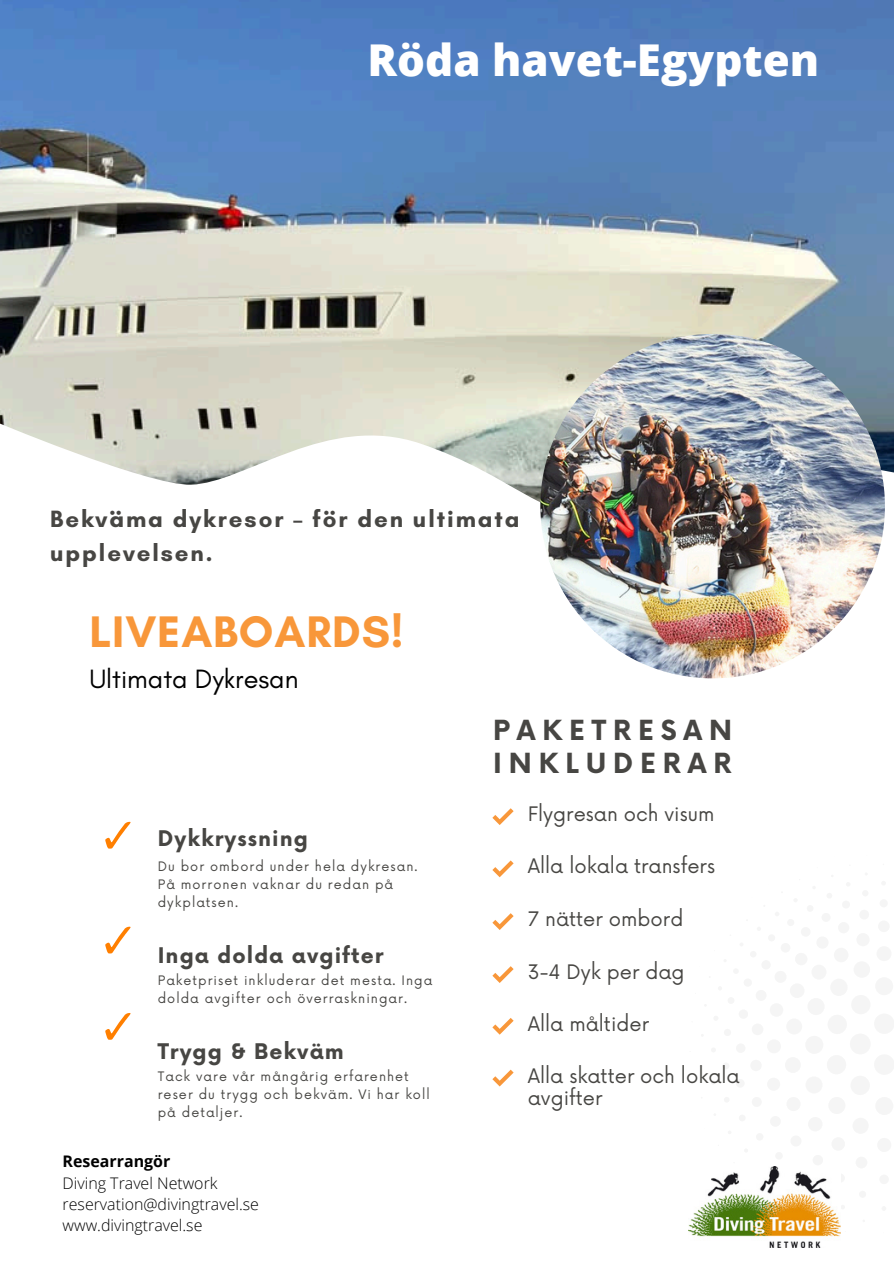
<style>
.page{position:relative;width:894px;height:1264px;background:#fff}
.page>*{position:absolute;margin:0;border:0;box-sizing:border-box;transform-origin:0 0}
.t1{font:700 45px "Glacial Indifference";letter-spacing:.02em;color:#f8973a}
.t2{font:800 43.8px "Open Sans";color:#fff}
.t3{font:700 27px/32.7px "Now";letter-spacing:.255em;color:#474643}
.t4{font:27px "Glacial Indifference";color:#000}
.t5{font:700 24px/33.8px "Glacial Indifference";letter-spacing:.08em;color:#474643}
.t6{font:700 21px "Now";letter-spacing:.05em;color:#474643}
.t7{font:19.5px/22.5px "Now";color:#474643}
.t8{font:300 15.9px "Open Sans";color:#000}
.t9{font:700 15.9px "Open Sans";color:#000}
.t10{font:12.75px/18px "Now";letter-spacing:.08em;color:#474643}
</style>
<div class="page">
<img style="left:0;top:0;width:893px;height:412px">
<div style="left:861px;top:890px;width:7px;height:6px;background:#f5f5f5;border-radius:50%"></div>
<div style="left:806px;top:905px;width:7px;height:6px;background:#f5f5f5;border-radius:50%"></div>
<div style="left:841px;top:900px;width:8px;height:8px;background:#f5f5f5;border-radius:50%"></div>
<div style="left:879px;top:899px;width:8px;height:8px;background:#f5f5f5;border-radius:50%"></div>
<div style="left:786px;top:918px;width:8px;height:8px;background:#f5f5f5;border-radius:50%"></div>
<div style="left:821px;top:912px;width:9px;height:10px;background:#f5f5f5;border-radius:50%"></div>
<div style="left:859px;top:909px;width:9px;height:10px;background:#f5f5f5;border-radius:50%"></div>
<div style="left:767px;top:934px;width:8px;height:7px;background:#f5f5f5;border-radius:50%"></div>
<div style="left:800px;top:927px;width:10px;height:9px;background:#f5f5f5;border-radius:50%"></div>
<div style="left:837px;top:922px;width:12px;height:11px;background:#f5f5f5;border-radius:50%"></div>
<div style="left:877px;top:920px;width:12px;height:12px;background:#f5f5f5;border-radius:50%"></div>
<div style="left:749px;top:950px;width:7px;height:7px;background:#f5f5f5;border-radius:50%"></div>
<div style="left:780px;top:942px;width:10px;height:10px;background:#f5f5f5;border-radius:50%"></div>
<div style="left:816px;top:936px;width:12px;height:12px;background:#f5f5f5;border-radius:50%"></div>
<div style="left:856px;top:933px;width:13px;height:13px;background:#f5f5f5;border-radius:50%"></div>
<div style="left:761px;top:960px;width:9px;height:9px;background:#f5f5f5;border-radius:50%"></div>
<div style="left:794px;top:952px;width:13px;height:13px;background:#f5f5f5;border-radius:50%"></div>
<div style="left:833px;top:947px;width:15px;height:15px;background:#f5f5f5;border-radius:50%"></div>
<div style="left:876px;top:946px;width:15px;height:15px;background:#f5f5f5;border-radius:50%"></div>
<div style="left:743px;top:978px;width:8px;height:8px;background:#f5f5f5;border-radius:50%"></div>
<div style="left:774px;top:970px;width:12px;height:12px;background:#f5f5f5;border-radius:50%"></div>
<div style="left:811px;top:964px;width:15px;height:15px;background:#f5f5f5;border-radius:50%"></div>
<div style="left:853px;top:961px;width:16px;height:16px;background:#f5f5f5;border-radius:50%"></div>
<div style="left:727px;top:997px;width:7px;height:6px;background:#f5f5f5;border-radius:50%"></div>
<div style="left:755px;top:989px;width:11px;height:11px;background:#f5f5f5;border-radius:50%"></div>
<div style="left:789px;top:983px;width:15px;height:15px;background:#f5f5f5;border-radius:50%"></div>
<div style="left:830px;top:978px;width:17px;height:18px;background:#f5f5f5;border-radius:50%"></div>
<div style="left:874px;top:977px;width:18px;height:18px;background:#f5f5f5;border-radius:50%"></div>
<div style="left:738px;top:1009px;width:9px;height:9px;background:#f5f5f5;border-radius:50%"></div>
<div style="left:769px;top:1003px;width:14px;height:13px;background:#f5f5f5;border-radius:50%"></div>
<div style="left:807px;top:997px;width:17px;height:18px;background:#f5f5f5;border-radius:50%"></div>
<div style="left:850px;top:994px;width:20px;height:20px;background:#f5f5f5;border-radius:50%"></div>
<div style="left:723px;top:1028px;width:8px;height:8px;background:#f5f5f5;border-radius:50%"></div>
<div style="left:751px;top:1023px;width:12px;height:12px;background:#f5f5f5;border-radius:50%"></div>
<div style="left:786px;top:1018px;width:16px;height:16px;background:#f5f5f5;border-radius:50%"></div>
<div style="left:827px;top:1014px;width:19px;height:20px;background:#f5f5f5;border-radius:50%"></div>
<div style="left:873px;top:1013px;width:20px;height:20px;background:#f5f5f5;border-radius:50%"></div>
<div style="left:735px;top:1043px;width:10px;height:9px;background:#f5f5f5;border-radius:50%"></div>
<div style="left:766px;top:1039px;width:14px;height:14px;background:#f5f5f5;border-radius:50%"></div>
<div style="left:805px;top:1035px;width:18px;height:18px;background:#f5f5f5;border-radius:50%"></div>
<div style="left:849px;top:1033px;width:21px;height:21px;background:#f5f5f5;border-radius:50%"></div>
<div style="left:722px;top:1062px;width:7px;height:7px;background:#f5f5f5;border-radius:50%"></div>
<div style="left:750px;top:1059px;width:11px;height:12px;background:#f5f5f5;border-radius:50%"></div>
<div style="left:784px;top:1057px;width:16px;height:15px;background:#f5f5f5;border-radius:50%"></div>
<div style="left:826px;top:1054px;width:20px;height:20px;background:#f5f5f5;border-radius:50%"></div>
<div style="left:873px;top:1054px;width:20px;height:20px;background:#f5f5f5;border-radius:50%"></div>
<div style="left:735px;top:1078px;width:9px;height:9px;background:#f5f5f5;border-radius:50%"></div>
<div style="left:766px;top:1077px;width:14px;height:13px;background:#f5f5f5;border-radius:50%"></div>
<div style="left:805px;top:1076px;width:17px;height:17px;background:#f5f5f5;border-radius:50%"></div>
<div style="left:850px;top:1075px;width:19px;height:20px;background:#f5f5f5;border-radius:50%"></div>
<div style="left:751px;top:1096px;width:10px;height:10px;background:#f5f5f5;border-radius:50%"></div>
<div style="left:786px;top:1096px;width:14px;height:15px;background:#f5f5f5;border-radius:50%"></div>
<div style="left:828px;top:1096px;width:17px;height:18px;background:#f5f5f5;border-radius:50%"></div>
<div style="left:875px;top:1096px;width:18px;height:19px;background:#f5f5f5;border-radius:50%"></div>
<div style="left:738px;top:1114px;width:7px;height:7px;background:#f5f5f5;border-radius:50%"></div>
<div style="left:769px;top:1115px;width:11px;height:11px;background:#f5f5f5;border-radius:50%"></div>
<div style="left:807px;top:1116px;width:15px;height:15px;background:#f5f5f5;border-radius:50%"></div>
<div style="left:852px;top:1117px;width:16px;height:16px;background:#f5f5f5;border-radius:50%"></div>
<div style="left:755px;top:1133px;width:8px;height:7px;background:#f5f5f5;border-radius:50%"></div>
<div style="left:790px;top:1135px;width:11px;height:11px;background:#f5f5f5;border-radius:50%"></div>
<div style="left:831px;top:1137px;width:13px;height:13px;background:#f5f5f5;border-radius:50%"></div>
<div style="left:876px;top:1137px;width:15px;height:14px;background:#f5f5f5;border-radius:50%"></div>
<div style="left:775px;top:1151px;width:7px;height:8px;background:#f5f5f5;border-radius:50%"></div>
<div style="left:812px;top:1154px;width:10px;height:11px;background:#f5f5f5;border-radius:50%"></div>
<div style="left:855px;top:1156px;width:12px;height:12px;background:#f5f5f5;border-radius:50%"></div>
<div style="left:835px;top:1173px;width:9px;height:9px;background:#f5f5f5;border-radius:50%"></div>
<div style="left:879px;top:1174px;width:9px;height:10px;background:#f5f5f5;border-radius:50%"></div>
<div style="left:858px;top:1190px;width:7px;height:7px;background:#f5f5f5;border-radius:50%"></div>
<svg style="left:492px;top:808px;width:21px;height:17px"></svg>
<svg style="left:492px;top:860px;width:21px;height:17px"></svg>
<svg style="left:492px;top:913px;width:21px;height:17px"></svg>
<svg style="left:492px;top:966px;width:21px;height:17px"></svg>
<svg style="left:492px;top:1018px;width:21px;height:16px"></svg>
<svg style="left:492px;top:1069px;width:21px;height:17px"></svg>
<svg style="left:105px;top:821px;width:26px;height:27px"></svg>
<svg style="left:105px;top:926px;width:26px;height:27px"></svg>
<svg style="left:105px;top:1013px;width:26px;height:26px"></svg>
<img style="left:688px;top:1166px;width:152px;height:81px">
<svg style="left:0;top:412px;width:893px;height:213px"></svg>
<img style="left:540px;top:334px;width:344px;height:344px;border-radius:50%">
<h6 class="t2" style="left:367px;top:29px;width:453px">Röda havet-Egypten</h6>
<p class="t5" style="left:50px;top:502px;width:471px">Bekväma dykresor – för den ultimata upplevelsen.</p>
<p class="t1" style="left:89px;top:604px;width:315px">LIVEABOARDS!</p>
<p class="t4" style="left:89px;top:662px;width:210px">Ultimata Dykresan</p>
<h3 class="t6" style="left:158px;top:827px;width:152px">Dykkryssning</h3>
<p class="t10" style="left:158px;top:857px;width:261px">Du bor ombord under hela dykresan.<br>På morronen vaknar du redan på dykplatsen.</p>
<p class="t6" style="left:158px;top:944px;width:227px">Inga dolda avgifter</p>
<p class="t10" style="left:158px;top:972px;width:276px">Paketpriset inkluderar det mesta. Inga dolda avgifter och överraskningar.</p>
<h6 class="t6" style="left:158px;top:1040px;width:187px">Trygg &amp; Bekväm</h6>
<p class="t10" style="left:158px;top:1067px;width:273px">Tack vare vår mångårig erfarenhet reser du trygg och bekväm. Vi har koll på detaljer.</p>
<p class="t9" style="left:63px;top:1150px;width:109px">Researrangör</p>
<p class="t8" style="left:63px;top:1171px;width:156px">Diving Travel Network</p>
<p class="t8" style="left:63px;top:1192px;width:198px">reservation@divingtravel.se</p>
<p class="t8" style="left:63px;top:1214px;width:141px">www.divingtravel.se</p>
<h6 class="t3" style="left:493px;top:716px;width:240px">PAKETRESAN<br>INKLUDERAR</h6>
<p class="t7" style="left:527px;top:803px;width:188px">Flygresan och visum</p>
<h2 class="t7" style="left:527px;top:856px;width:189px">Alla lokala transfers</h2>
<p class="t7" style="left:527px;top:908px;width:157px">7 nätter ombord</p>
<p class="t7" style="left:527px;top:961px;width:158px">3-4 Dyk per dag</p>
<h5 class="t7" style="left:527px;top:1013px;width:123px">Alla måltider</h5>
<h1 class="t7" style="left:527px;top:1065px;width:213px">Alla skatter och lokala avgifter</h1>
</div>
